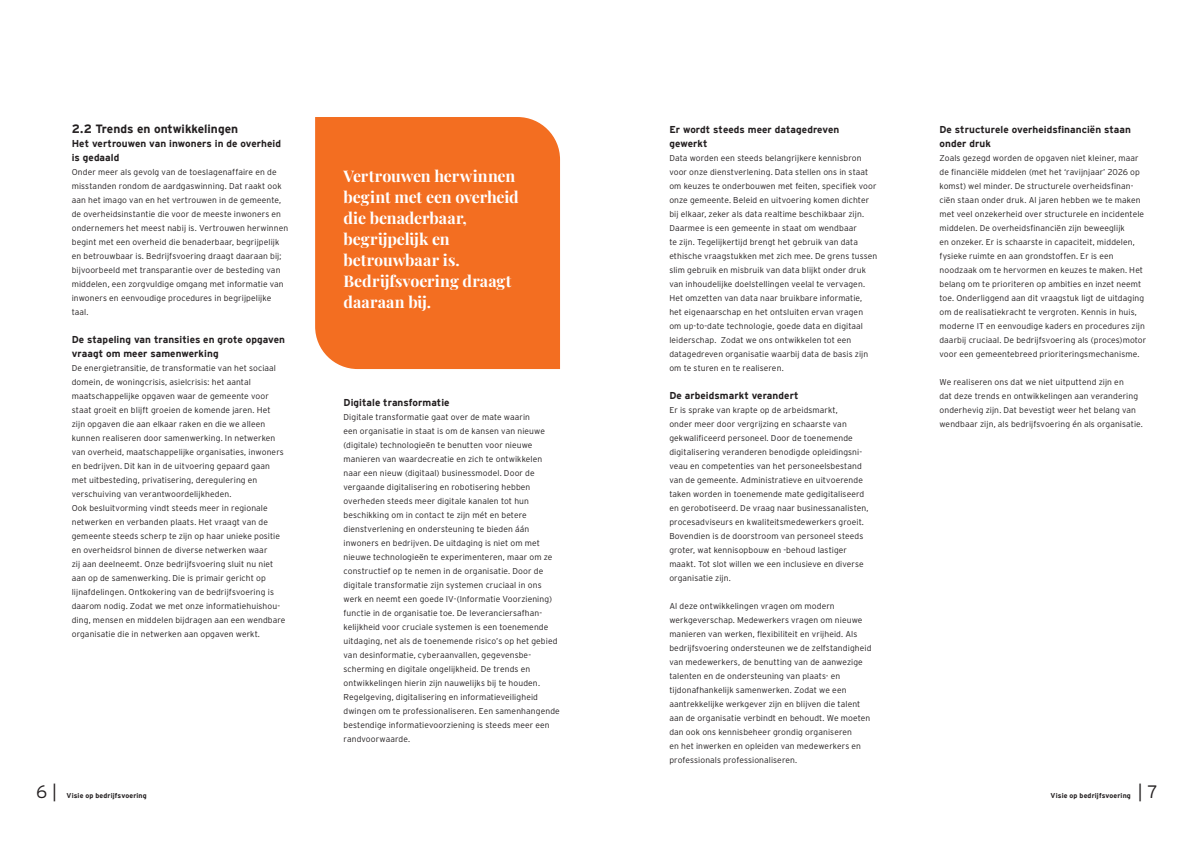
<style>
.page{position:relative;width:1191px;height:842px;background:#fff}
.page>*{position:absolute;margin:0;border:0;box-sizing:border-box;transform-origin:0 0}
.t1{font:300 18px "Interstate";color:#231f20}
.t2{font:700 16px/21px "Playfair Display";color:#fff}
.t3{font:700 12px "Interstate";letter-spacing:-.005em;color:#231f20}
.t4{font:700 10px/14px "Interstate";letter-spacing:.005em;color:#231f20}
.t5{font:300 8.5px/14px "Interstate";letter-spacing:.01em;color:#231f20}
.t6{font:700 7px "Interstate";letter-spacing:.02em;color:#231f20}
</style>
<div class="page">
<div style="left:315px;top:117px;width:245px;height:252px;background:#f36e21"></div>
<h3 class="t3" style="left:72px;top:122px;width:168px">2.2 Trends en ontwikkelingen</h3>
<p class="t4" style="left:72px;top:136px;width:211px">Het vertrouwen van inwoners in de overheid is gedaald</p>
<p class="t5" style="left:72px;top:165px;width:218px">Onder meer als gevolg van de toeslagenaffaire en de misstanden rondom de aardgaswinning. Dat raakt ook aan het imago van en het vertrouwen in de gemeente, de overheidsinstantie die voor de meeste inwoners en ondernemers het meest nabij is. Vertrouwen herwinnen begint met een overheid die benaderbaar, begrijpelijk en betrouwbaar is. Bedrijfsvoering draagt daaraan bij; bijvoorbeeld met transparantie over de besteding van middelen, een zorgvuldige omgang met informatie van inwoners en eenvoudige procedures in begrijpelijke taal.</p>
<p class="t4" style="left:72px;top:332px;width:215px">De stapeling van transities en grote opgaven vraagt om meer samenwerking</p>
<p class="t5" style="left:72px;top:361px;width:215px">De energietransitie, de transformatie van het sociaal domein, de woningcrisis, asielcrisis: het aantal maatschappelijke opgaven waar de gemeente voor staat groeit en blijft groeien de komende jaren. Het zijn opgaven die aan elkaar raken en die we alleen kunnen realiseren door samenwerking. In netwerken van overheid, maatschappelijke organisaties, inwoners en bedrijven. Dit kan in de uitvoering gepaard gaan met uitbesteding, privatisering, deregulering en verschuiving van verantwoordelijkheden.<br>Ook besluitvorming vindt steeds meer in regionale netwerken en verbanden plaats. Het vraagt van de gemeente steeds scherp te zijn op haar unieke positie en overheidsrol binnen de diverse netwerken waar<br>zij aan deelneemt. Onze bedrijfsvoering sluit nu niet aan op de samenwerking. Die is primair gericht op lijnafdelingen. Ontkokering van de bedrijfsvoering is daarom nodig. Zodat we met onze informatiehuishou&shy;ding, mensen en middelen bijdragen aan een wendbare organisatie die in netwerken aan opgaven werkt.</p>
<h2 class="t2" style="left:343px;top:164px;width:177px">Vertrouwen herwinnen begint met een overheid die benaderbaar, begrijpelijk en betrouwbaar is.<br>Bedrijfsvoering draagt daaraan bij.</h2>
<p class="t4" style="left:343px;top:395px;width:108px">Digitale transformatie</p>
<p class="t5" style="left:343px;top:410px;width:218px">Digitale transformatie gaat over de mate waarin<br>een organisatie in staat is om de kansen van nieuwe (digitale) technologieën te benutten voor nieuwe manieren van waardecreatie en zich te ontwikkelen naar een nieuw (digitaal) businessmodel. Door de vergaande digitalisering en robotisering hebben overheden steeds meer digitale kanalen tot hun beschikking om in contact te zijn mét en betere dienstverlening en ondersteuning te bieden áán inwoners en bedrijven. De uitdaging is niet om met nieuwe technologieën te experimenteren, maar om ze constructief op te nemen in de organisatie. Door de digitale transformatie zijn systemen cruciaal in ons werk en neemt een goede IV-(Informatie Voorziening) functie in de organisatie toe. De leveranciersafhan&shy;kelijkheid voor cruciale systemen is een toenemende uitdaging, net als de toenemende risico’s op het gebied van desinformatie, cyberaanvallen, gegevensbe&shy;scherming en digitale ongelijkheid. De trends en ontwikkelingen hierin zijn nauwelijks bij te houden.<br>Regelgeving, digitalisering en informatieveiligheid dwingen om te professionaliseren. Een samenhangende bestendige informatievoorziening is steeds meer een randvoorwaarde.</p>
<p class="t4" style="left:669px;top:122px;width:171px">Er wordt steeds meer datagedreven gewerkt</p>
<p class="t5" style="left:669px;top:151px;width:210px">Data worden een steeds belangrijkere kennisbron voor onze dienstverlening. Data stellen ons in staat om keuzes te onderbouwen met feiten, specifiek voor onze gemeente. Beleid en uitvoering komen dichter bij elkaar, zeker als data realtime beschikbaar zijn.<br>Daarmee is een gemeente in staat om wendbaar<br>te zijn. Tegelijkertijd brengt het gebruik van data ethische vraagstukken met zich mee. De grens tussen slim gebruik en misbruik van data blijkt onder druk van inhoudelijke doelstellingen veelal te vervagen.<br>Het omzetten van data naar bruikbare informatie,<br>het eigenaarschap en het ontsluiten ervan vragen<br>om up-to-date technologie, goede data en digitaal leiderschap. Zodat we ons ontwikkelen tot een datagedreven organisatie waarbij data de basis zijn om te sturen en te realiseren.</p>
<p class="t4" style="left:669px;top:388px;width:131px">De arbeidsmarkt verandert</p>
<p class="t5" style="left:669px;top:403px;width:201px">Er is sprake van krapte op de arbeidsmarkt,<br>onder meer door vergrijzing en schaarste van gekwalificeerd personeel. Door de toenemende digitalisering veranderen benodigde opleidingsni&shy;veau en competenties van het personeelsbestand van de gemeente. Administratieve en uitvoerende taken worden in toenemende mate gedigitaliseerd en gerobotiseerd. De vraag naar businessanalisten, procesadviseurs en kwaliteitsmedewerkers groeit.<br>Bovendien is de doorstroom van personeel steeds groter, wat kennisopbouw en -behoud lastiger maakt. Tot slot willen we een inclusieve en diverse organisatie zijn.</p>
<p class="t5" style="left:669px;top:599px;width:204px">Al deze ontwikkelingen vragen om modern werkgeverschap. Medewerkers vragen om nieuwe manieren van werken, flexibiliteit en vrijheid. Als bedrijfsvoering ondersteunen we de zelfstandigheid van medewerkers, de benutting van de aanwezige talenten en de ondersteuning van plaats- en tijdonafhankelijk samenwerken. Zodat we een aantrekkelijke werkgever zijn en blijven die talent aan de organisatie verbindt en behoudt. We moeten dan ook ons kennisbeheer grondig organiseren<br>en het inwerken en opleiden van medewerkers en professionals professionaliseren.</p>
<p class="t4" style="left:939px;top:122px;width:193px">De structurele overheidsfinanciën staan onder druk</p>
<p class="t5" style="left:939px;top:151px;width:208px">Zoals gezegd worden de opgaven niet kleiner, maar de financiële middelen (met het ‘ravijnjaar’ 2026 op komst) wel minder. De structurele overheidsfinan&shy;ciën staan onder druk. Al jaren hebben we te maken met veel onzekerheid over structurele en incidentele middelen. De overheidsfinanciën zijn beweeglijk<br>en onzeker. Er is schaarste in capaciteit, middelen, fysieke ruimte en aan grondstoffen. Er is een noodzaak om te hervormen en keuzes te maken. Het belang om te prioriteren op ambities en inzet neemt toe. Onderliggend aan dit vraagstuk ligt de uitdaging om de realisatiekracht te vergroten. Kennis in huis, moderne IT en eenvoudige kaders en procedures zijn daarbij cruciaal. De bedrijfsvoering als (proces)motor voor een gemeentebreed prioriteringsmechanisme.</p>
<p class="t5" style="left:939px;top:375px;width:205px">We realiseren ons dat we niet uitputtend zijn en<br>dat deze trends en ontwikkelingen aan verandering onderhevig zijn. Dat bevestigt weer het belang van wendbaar zijn, als bedrijfsvoering én als organisatie.</p>
<h1 class="t1" style="left:36px;top:781px;width:23px">6 |</h1>
<p class="t6" style="left:67px;top:792px;width:82px">Visie op bedrijfsvoering</p>
<p class="t6" style="left:1050px;top:792px;width:82px">Visie op bedrijfsvoering</p>
<h1 class="t1" style="left:1137px;top:781px;width:22px">| 7</h1>
</div>
